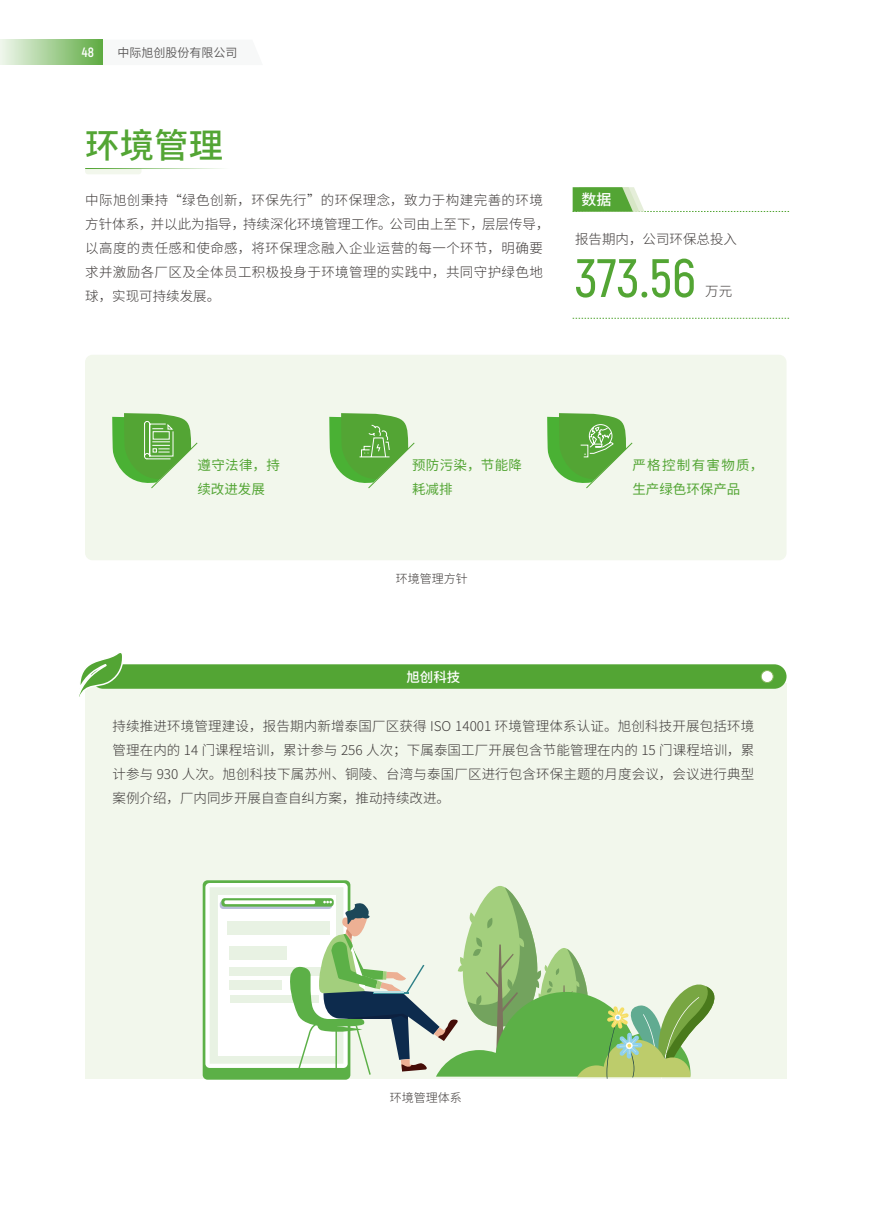
<style>
.page{position:relative;width:893px;height:1212px;background:#fff}
.page>*{position:absolute;margin:0;border:0;box-sizing:border-box;transform-origin:0 0}
.t1{font:600 54px "Akrobat";color:#53a534}
.t2{font:500 34.5px "Source Han Sans CN";color:#53a534}
.t3{font:500 15px "Source Han Sans CN";color:#fff}
.t4{font:300 13.5px/24px "Source Han Sans CN";letter-spacing:.03em;color:#3e3a39}
.t5{font:13.5px/24px "Source Han Sans CN";letter-spacing:.05em;color:#53a534}
.t6{font:300 13.5px "Source Han Sans CN";color:#3e3a39}
.t7{font:13.5px/24px "Source Han Sans CN";color:#53a534}
.t8{font:13.5px/24px "Source Han Sans CN";letter-spacing:.025em;color:#53a534}
.t9{font:500 13.5px "Source Han Sans CN";color:#fff}
.t10{font:700 13.5px "Akrobat";color:#fff}
.t11{font:300 12px "Source Han Sans CN";color:#3e3a39}
.t12{font:12px "Source Han Sans CN";color:#595757}
</style>
<div class="page">
<div style="left:0;top:40px;width:103px;height:25px;background:linear-gradient(to right,#eff6ec,#5eab41)"></div>
<div style="left:85px;top:355px;width:701px;height:205px;background:#f2f7ec;border-radius:7px"></div>
<svg style="left:85px;top:169px;width:57px;height:5px"></svg>
<hr style="left:85px;top:168px;width:151px;height:1px;background:#53a534">
<svg style="left:573px;top:318px;width:216px;height:1px"></svg>
<svg style="left:573px;top:187px;width:216px;height:25px"></svg>
<div style="left:85px;top:683px;width:701px;height:396px;background:#f2f7ec"></div>
<div style="left:91px;top:664px;width:695px;height:25px;background:#53a534;border-radius:12px"></div>
<svg style="left:79px;top:653px;width:45px;height:47px"></svg>
<div style="left:761px;top:670px;width:12px;height:12px;background:#fff;border-radius:50%"></div>
<div style="left:761px;top:670px;width:13px;height:13px;border:1px solid #85b85c;border-radius:50%"></div>
<svg style="left:112px;top:413px;width:86px;height:76px"></svg>
<svg style="left:329px;top:413px;width:86px;height:76px"></svg>
<svg style="left:547px;top:413px;width:86px;height:76px"></svg>
<div style="left:203px;top:880px;width:147px;height:200px;background:#5cb047;border-radius:5px"></div>
<div style="left:205px;top:883px;width:143px;height:185px;background:#fff;border-radius:4px"></div>
<svg style="left:210px;top:886px;width:511px;height:194px;background:#c3dab8"></svg>
<p class="t10" style="left:82px;top:44px;width:14px">48</p>
<p class="t12" style="left:117px;top:46px;width:122px">中际旭创股份有限公司</p>
<h2 class="t2" style="left:85px;top:126px;width:139px">环境管理</h2>
<p class="t4" style="left:85px;top:188px;width:466px">中际旭创秉持“绿色创新，环保先行”的环保理念，致力于构建完善的环境方针体系，并以此为指导，持续深化环境管理工作。公司由上至下，层层传导，以高度的责任感和使命感，将环保理念融入企业运营的每一个环节，明确要求并激励各厂区及全体员工积极投身于环境管理的实践中，共同守护绿色地球，实现可持续发展。</p>
<p class="t3" style="left:581px;top:191px;width:31px">数据</p>
<p class="t6" style="left:575px;top:231px;width:163px">报告期内，公司环保总投入</p>
<h1 class="t1" style="left:575px;top:245px;width:122px">373.56</h1>
<p class="t4" style="left:705px;top:279px;width:28px">万元</p>
<p class="t7" style="left:197px;top:454px;width:84px">遵守法律，持续改进发展</p>
<p class="t8" style="left:412px;top:454px;width:111px">预防污染，节能降耗减排</p>
<p class="t5" style="left:632px;top:454px;width:132px">严格控制有害物质，生产绿色环保产品</p>
<p class="t11" style="left:396px;top:572px;width:73px">环境管理方针</p>
<p class="t9" style="left:406px;top:669px;width:55px">旭创科技</p>
<p class="t4" style="left:113px;top:714px;width:643px;text-align:justify">持续推进环境管理建设，报告期内新增泰国厂区获得 ISO 14001 环境管理体系认证。旭创科技开展包括环境管理在内的 14 门课程培训，累计参与 256 人次；下属泰国工厂开展包含节能管理在内的 15 门课程培训，累计参与 930 人次。旭创科技下属苏州、铜陵、台湾与泰国厂区进行包含环保主题的月度会议，会议进行典型案例介绍，厂内同步开展自查自纠方案，推动持续改进。</p>
<p class="t11" style="left:390px;top:1091px;width:73px">环境管理体系</p>
</div>
